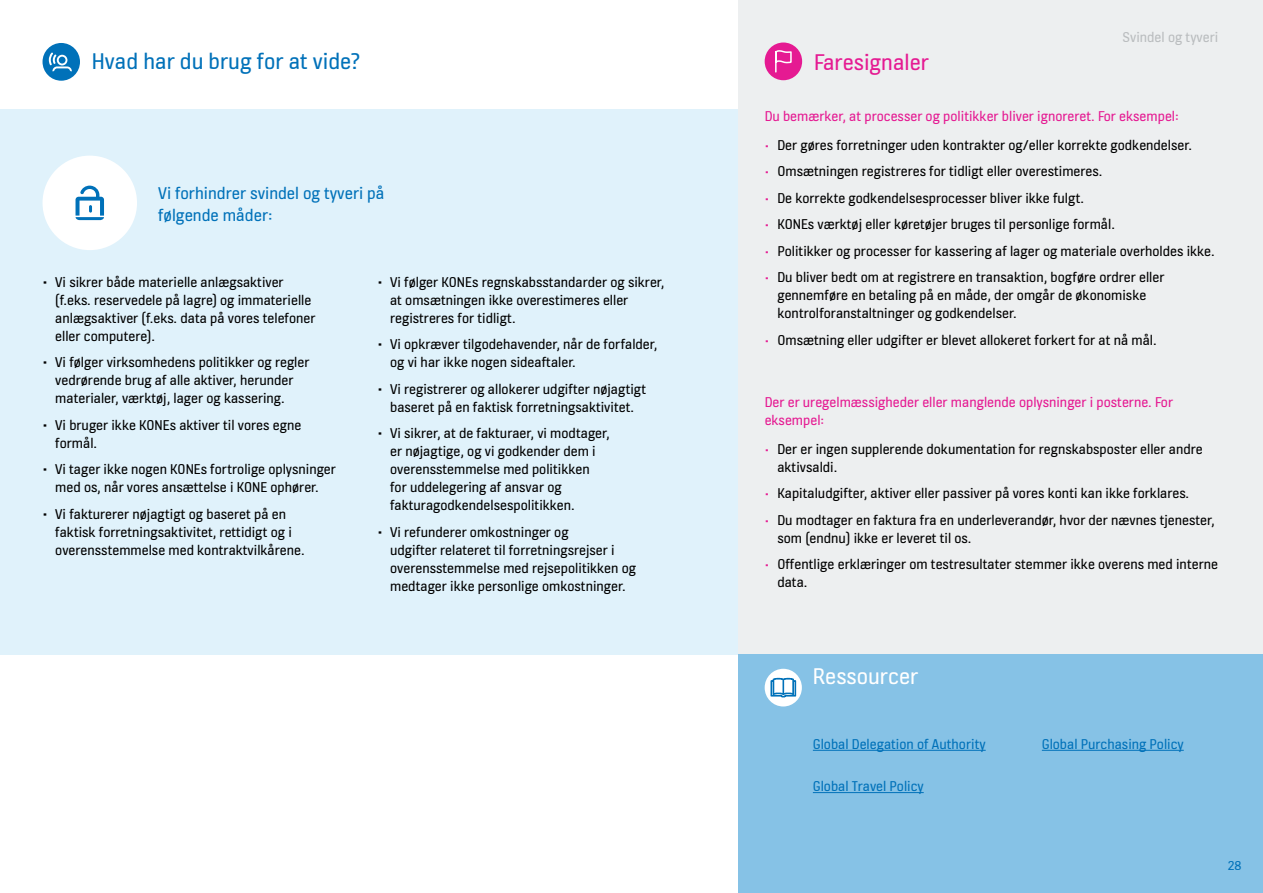
<style>
.page{position:relative;width:1263px;height:893px;background:#fff}
.page>*{position:absolute;margin:0;border:0;box-sizing:border-box;transform-origin:0 0}
.t1{font:24px "KONE Information";color:#0071b9}
.t2{font:24px "KONE Information";color:#e51a92}
.t3{font:24px "KONE Information";color:#fff}
.t4{font:18px/21.6px "KONE Information";color:#0071b9}
.t5{font:15px/18px "KONE Information";color:#000}
.t6{font:15px/18px "KONE Information";color:#e51a92}
.t7{font:15px "KONE Information";color:#0071b9}
.t8{font:15px "KONE Information";color:#babdbf}
.t9{font:13.5px "KONE Information";color:#0071b9}
.s1{font-size:18px}
.s2{color:#e51a92}
</style>
<div class="page">
<div style="left:0;top:109px;width:738px;height:546px;background:#e0f2fb"></div>
<div style="left:738px;top:0;width:525px;height:893px;background:#edeff0"></div>
<div style="left:43px;top:43px;width:37px;height:38px;background:#0071b9;border-radius:50%"></div>
<svg style="left:49px;top:52px;width:23px;height:19px"></svg>
<div style="left:765px;top:43px;width:37px;height:37px;background:#e51a92;border-radius:50%"></div>
<svg style="left:775px;top:50px;width:17px;height:23px"></svg>
<div style="left:738px;top:655px;width:525px;height:238px;background:#86c2e6"></div>
<div style="left:765px;top:669px;width:37px;height:37px;background:#fff;border-radius:50%"></div>
<svg style="left:771px;top:678px;width:25px;height:19px"></svg>
<div style="left:43px;top:156px;width:94px;height:94px;background:#fff;border-radius:50%"></div>
<svg style="left:76px;top:186px;width:28px;height:34px"></svg>
<hr style="left:813px;top:750px;width:173px;height:1px;background:#0071b9">
<hr style="left:813px;top:792px;width:111px;height:1px;background:#0071b9">
<hr style="left:1042px;top:750px;width:142px;height:1px;background:#0071b9">
<h1 class="t1" style="left:92px;top:44px;width:269px">Hvad har du brug for at vide?</h1>
<p class="t4" style="left:158px;top:183px;width:228px">Vi forhindrer svindel og tyveri på følgende måder:</p>
<p class="t5" style="left:55px;top:274px;width:262px;text-indent:-13px"><span class="s1">•</span> Vi sikrer både materielle anlægsaktiver (f.eks. reservedele på lagre) og immaterielle anlægsaktiver (f.eks. data på vores telefoner eller computere).</p>
<p class="t5" style="left:55px;top:354px;width:256px;text-indent:-13px"><span class="s1">•</span> Vi følger virksomhedens politikker og regler vedrørende brug af alle aktiver, herunder materialer, værktøj, lager og kassering.</p>
<p class="t5" style="left:55px;top:417px;width:247px;text-indent:-13px"><span class="s1">•</span> Vi bruger ikke KONEs aktiver til vores egne formål.</p>
<p class="t5" style="left:43px;top:461px;width:295px;text-align:center"><span class="s1">•</span> Vi tager ikke nogen KONEs fortrolige oplysninger med os, når vores ansættelse i KONE ophører.</p>
<p class="t5" style="left:55px;top:506px;width:251px;text-indent:-13px"><span class="s1">•</span> Vi fakturerer nøjagtigt og baseret på en faktisk forretningsaktivitet, rettidigt og i overensstemmelse med kontraktvilkårene.</p>
<p class="t5" style="left:390px;top:274px;width:276px;text-indent:-13px"><span class="s1">•</span> Vi følger KONEs regnskabsstandarder og sikrer, at omsætningen ikke overestimeres eller registreres for tidligt.</p>
<p class="t5" style="left:390px;top:336px;width:269px;text-indent:-13px"><span class="s1">•</span> Vi opkræver tilgodehavender, når de forfalder, og vi har ikke nogen sideaftaler.</p>
<p class="t5" style="left:377px;top:381px;width:270px;text-align:center"><span class="s1">•</span> Vi registrerer og allokerer udgifter nøjagtigt baseret på en faktisk forretningsaktivitet.</p>
<p class="t5" style="left:390px;top:425px;width:221px;text-indent:-13px"><span class="s1">•</span> Vi sikrer, at de fakturaer, vi modtager, er nøjagtige, og vi godkender dem i overensstemmelse med politikken for uddelegering af ansvar og fakturagodkendelsespolitikken.</p>
<p class="t5" style="left:390px;top:524px;width:248px;text-indent:-13px"><span class="s1">•</span> Vi refunderer omkostninger og<br>udgifter relateret til forretningsrejser i overensstemmelse med rejsepolitikken og medtager ikke personlige omkostninger.</p>
<h1 class="t2" style="left:814px;top:46px;width:116px">Faresignaler</h1>
<p class="t8" style="left:1123px;top:27px;width:97px">Svindel og tyveri</p>
<p class="t6" style="left:765px;top:108px;width:416px">Du bemærker, at processer og politikker bliver ignoreret. For eksempel:</p>
<p class="t5" style="left:765px;top:137px;width:429px"><span class="s2">•</span> Der gøres forretninger uden kontrakter og/eller korrekte godkendelser.</p>
<p class="t5" style="left:765px;top:163px;width:339px"><span class="s2">•</span> Omsætningen registreres for tidligt eller overestimeres.</p>
<p class="t5" style="left:765px;top:190px;width:321px"><span class="s2">•</span> De korrekte godkendelsesprocesser bliver ikke fulgt.</p>
<p class="t5" style="left:765px;top:216px;width:352px"><span class="s2">•</span> KONEs værktøj eller køretøjer bruges til personlige formål.</p>
<p class="t5" style="left:765px;top:243px;width:452px"><span class="s2">•</span> Politikker og processer for kassering af lager og materiale overholdes ikke.</p>
<p class="t5" style="left:777px;top:269px;width:389px;text-indent:-13px"><span class="s2">•</span> Du bliver bedt om at registrere en transaktion, bogføre ordrer eller gennemføre en betaling på en måde, der omgår de økonomiske kontrolforanstaltninger og godkendelser.</p>
<p class="t5" style="left:765px;top:332px;width:394px"><span class="s2">•</span> Omsætning eller udgifter er blevet allokeret forkert for at nå mål.</p>
<p class="t6" style="left:765px;top:394px;width:410px">Der er uregelmæssigheder eller manglende oplysninger i posterne. For eksempel:</p>
<p class="t5" style="left:777px;top:441px;width:427px;text-indent:-13px"><span class="s2">•</span> Der er ingen supplerende dokumentation for regnskabsposter eller andre aktivsaldi.</p>
<p class="t5" style="left:765px;top:485px;width:426px"><span class="s2">•</span> Kapitaludgifter, aktiver eller passiver på vores konti kan ikke forklares.</p>
<p class="t5" style="left:777px;top:512px;width:439px;text-indent:-13px"><span class="s2">•</span> Du modtager en faktura fra en underleverandør, hvor der nævnes tjenester, som (endnu) ikke er leveret til os.</p>
<p class="t5" style="left:777px;top:556px;width:442px;text-indent:-13px"><span class="s2">•</span> Offentlige erklæringer om testresultater stemmer ikke overens med interne data.</p>
<h1 class="t3" style="left:813px;top:659px;width:107px">Ressourcer</h1>
<p class="t7" style="left:813px;top:733px;width:174px">Global Delegation of Authority</p>
<p class="t7" style="left:813px;top:776px;width:112px">Global Travel Policy</p>
<p class="t7" style="left:1042px;top:733px;width:143px">Global Purchasing Policy</p>
<p class="t9" style="left:1228px;top:856px;width:15px">28</p>
</div>
